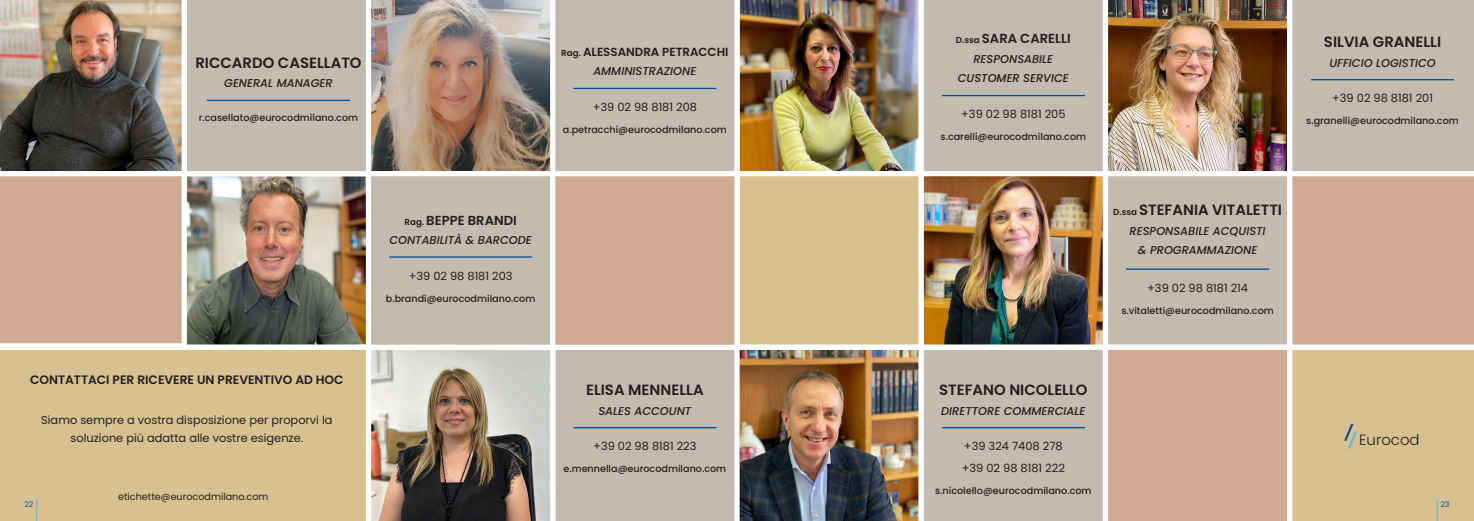
<style>
.page{position:relative;width:1474px;height:521px;background:#fff}
.page>*{position:absolute;margin:0;border:0;box-sizing:border-box;transform-origin:0 0}
.t1{font:600 14.88px "Poppins";color:#231f20}
.t2{font:300 14.88px "Poppins";color:#231f20}
.t3{font:600 13.12px "Poppins";color:#231f20}
.t4{font:600 12.25px "Poppins";color:#231f20}
.t5{font:600 11.81px "Poppins";color:#231f20}
.t6{font:11.38px/21.9px "Poppins";color:#231f20}
.t7{font:italic 500 11.38px/19.2px "Poppins";color:#231f20;text-align:center}
.t8{font:500 9.62px "Poppins";color:#231f20}
.t9{font:9.62px "Poppins";color:#231f20}
.t10{font:7.88px "Poppins";color:#01529a}
.s1{font-size:8.75px}
</style>
<div class="page">
<img style="left:371px;top:0;width:179px;height:171px">
<img style="left:739px;top:0;width:179px;height:171px">
<div style="left:0;top:176px;width:182px;height:168px;background:#cfaa93"></div>
<img style="left:188px;top:177px;width:178px;height:167px">
<div style="left:182px;top:171px;width:191px;height:179px;border:5px solid #fff"></div>
<div style="left:734px;top:171px;width:189px;height:179px;background:#d7c190;border:5px solid #fff"></div>
<img style="left:371px;top:350px;width:179px;height:171px">
<div style="left:550px;top:350px;width:184px;height:171px;background:#c3bab0"></div>
<img style="left:734px;top:345px;width:184px;height:176px">
<div style="left:187px;top:0;width:179px;height:176px;background:#c3bab0"></div>
<div style="left:918px;top:0;width:184px;height:171px;background:#c3bab0"></div>
<img style="left:924px;top:177px;width:178px;height:167px">
<div style="left:918px;top:171px;width:190px;height:179px;border:5px solid #fff"></div>
<div style="left:918px;top:345px;width:184px;height:176px;background:#c3bab0"></div>
<img style="left:0;top:0;width:187px;height:176px">
<img style="left:1102px;top:0;width:185px;height:171px">
<div style="left:366px;top:171px;width:373px;height:179px;background:#c3bab0;border:5px solid #fff"></div>
<div style="left:1102px;top:171px;width:190px;height:179px;background:#c3bab0;border:5px solid #fff"></div>
<div style="left:1102px;top:345px;width:185px;height:176px;background:#cfaa93"></div>
<div style="left:550px;top:0;width:185px;height:171px;background:#c3bab0"></div>
<div style="left:1292px;top:0;width:181px;height:171px;background:#c3bab0"></div>
<div style="left:550px;top:171px;width:189px;height:179px;background:#cfaa93;border:5px solid #fff"></div>
<svg style="left:1287px;top:171px;width:186px;height:174px;background:#d2af99"></svg>
<div style="left:1287px;top:345px;width:186px;height:176px;background:#d7c190"></div>
<hr style="left:941px;top:427px;width:143px;height:1px;background:#01529a">
<hr style="left:573px;top:427px;width:143px;height:1px;background:#01529a">
<hr style="left:1126px;top:268px;width:143px;height:2px;background:#01529a">
<hr style="left:941px;top:95px;width:143px;height:1px;background:#01529a">
<hr style="left:573px;top:88px;width:143px;height:1px;background:#01529a">
<hr style="left:389px;top:256px;width:143px;height:2px;background:#01529a">
<hr style="left:207px;top:100px;width:143px;height:1px;background:#01529a">
<hr style="left:1310px;top:79px;width:143px;height:1px;background:#01529a">
<div style="left:0;top:345px;width:371px;height:176px;background:#d7c190"></div>
<svg style="left:37px;top:499px;width:1px;height:22px"></svg>
<svg style="left:1436px;top:499px;width:1px;height:22px"></svg>
<svg style="left:1343px;top:424px;width:13px;height:25px"></svg>
<h1 class="t1" style="left:195px;top:54px;width:168px">RICCARDO CASELLATO</h1>
<p class="t7" style="left:224px;top:74px;width:110px">GENERAL MANAGER</p>
<p class="t8" style="left:199px;top:112px;width:161px">r.casellato@eurocodmilano.com</p>
<p class="t5" style="left:561px;top:45px;width:169px"><span class="s1">Rag.</span> ALESSANDRA PETRACCHI</p>
<p class="t7" style="left:593px;top:62px;width:104px">AMMINISTRAZIONE</p>
<p class="t6" style="left:592px;top:96px;width:106px">+39 02 98 8181 208</p>
<p class="t8" style="left:563px;top:124px;width:166px">a.petracchi@eurocodmilano.com</p>
<h2 class="t3" style="left:404px;top:212px;width:114px"><span class="s1">Rag.</span> BEPPE BRANDI</h2>
<p class="t7" style="left:389px;top:230px;width:144px">CONTABILITÀ &amp; BARCODE</p>
<p class="t6" style="left:408px;top:265px;width:105px">+39 02 98 8181 203</p>
<p class="t8" style="left:386px;top:293px;width:151px">b.brandi@eurocodmilano.com</p>
<h2 class="t3" style="left:955px;top:31px;width:116px"><span class="s1">D.ssa</span> SARA CARELLI</h2>
<p class="t7" style="left:957px;top:49px;width:112px">RESPONSABILE<br>CUSTOMER SERVICE</p>
<p class="t6" style="left:961px;top:103px;width:106px">+39 02 98 8181 205</p>
<p class="t8" style="left:940px;top:131px;width:147px">s.carelli@eurocodmilano.com</p>
<h1 class="t1" style="left:1323px;top:34px;width:119px">SILVIA GRANELLI</h1>
<p class="t7" style="left:1329px;top:53px;width:108px">UFFICIO LOGISTICO</p>
<p class="t6" style="left:1332px;top:88px;width:102px">+39 02 98 8181 201</p>
<p class="t8" style="left:1306px;top:115px;width:154px">s.granelli@eurocodmilano.com</p>
<h1 class="t1" style="left:1113px;top:201px;width:170px"><span class="s1">D.ssa</span> STEFANIA VITALETTI</h1>
<p class="t7" style="left:1129px;top:221px;width:137px">RESPONSABILE ACQUISTI &amp; PROGRAMMAZIONE</p>
<p class="t6" style="left:1147px;top:277px;width:102px">+39 02 98 8181 214</p>
<p class="t8" style="left:1121px;top:305px;width:154px">s.vitaletti@eurocodmilano.com</p>
<p class="t4" style="left:30px;top:372px;width:315px">CONTATTACI PER RICEVERE UN PREVENTIVO AD HOC</p>
<h1 class="t1" style="left:586px;top:381px;width:119px">ELISA MENNELLA</h1>
<p class="t7" style="left:598px;top:401px;width:94px">SALES ACCOUNT</p>
<h1 class="t1" style="left:939px;top:381px;width:150px">STEFANO NICOLELLO</h1>
<p class="t7" style="left:941px;top:401px;width:146px">DIRETTORE COMMERCIALE</p>
<p class="t6" style="left:41px;top:411px;width:293px;line-height:17.5px;text-align:center">Siamo sempre a vostra disposizione per proporvi la soluzione più adatta alle vostre esigenze.</p>
<h1 class="t2" style="left:1358px;top:431px;width:62px">Eurocod</h1>
<p class="t6" style="left:593px;top:435px;width:105px">+39 02 98 8181 223</p>
<p class="t8" style="left:563px;top:463px;width:164px">e.mennella@eurocodmilano.com</p>
<p class="t6" style="left:961px;top:435px;width:105px">+39 324 7408 278 +39 02 98 8181 222</p>
<p class="t8" style="left:935px;top:485px;width:158px">s.nicolello@eurocodmilano.com</p>
<p class="t9" style="left:118px;top:491px;width:152px">etichette@eurocodmilano.com</p>
<p class="t10" style="left:24px;top:500px;width:11px">22</p>
<p class="t10" style="left:1440px;top:500px;width:11px">23</p>
</div>
